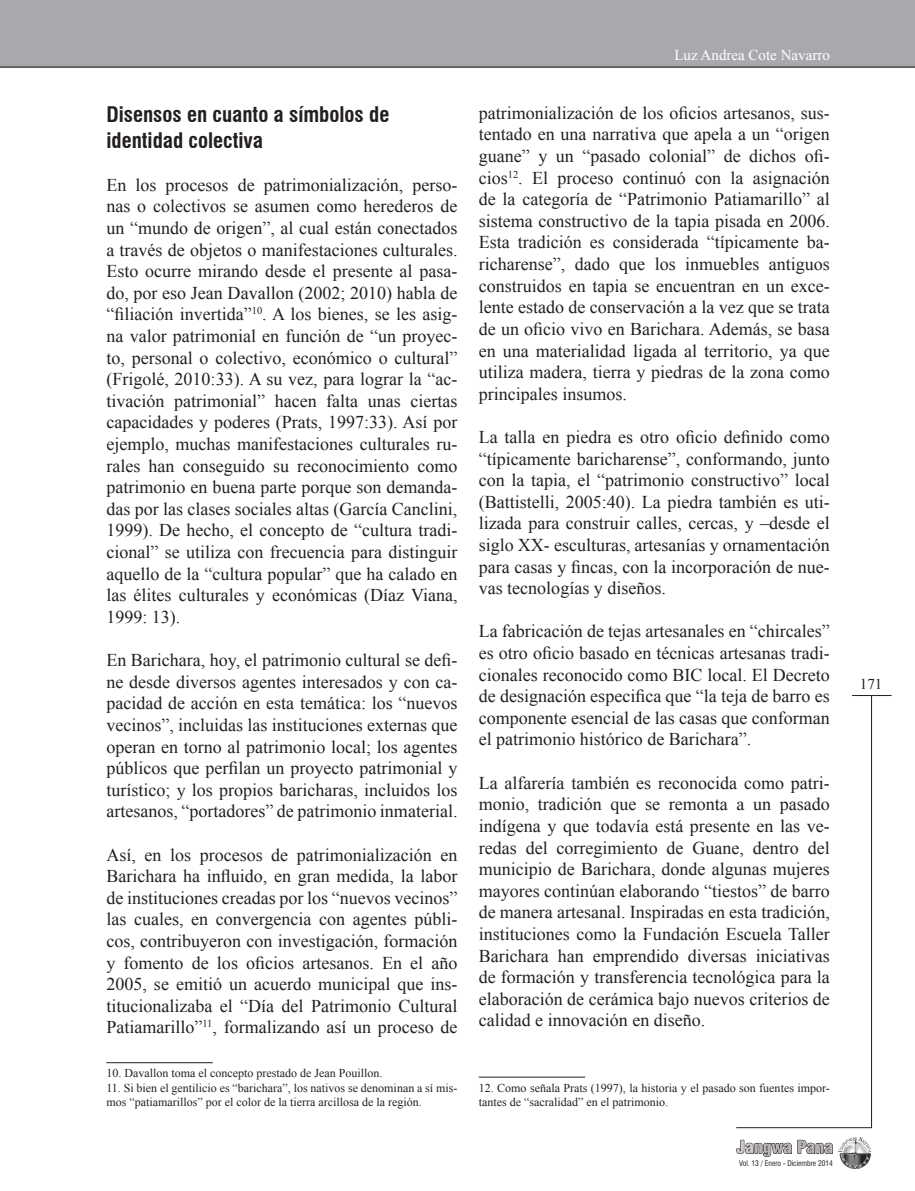
<style>
.page{position:relative;width:915px;height:1191px;background:#fff}
.page>*{position:absolute;margin:0;border:0;box-sizing:border-box;transform-origin:0 0}
.t1{font:700 condensed 21px/25.2px "Swiss 721 BT";color:#231f20}
.t2{font:18px/21.6px "Times New Roman";color:#231f20;text-align:justify}
.t3{font:15px "Times New Roman";color:#fff}
.t4{font:15px "Times New Roman";color:#231f20}
.t5{font:12px/14.4px "Times New Roman";color:#231f20}
.t6{font:condensed 7.5px "Swiss 721 BT";color:#231f20}
</style>
<div class="page">
<div style="left:0;top:0;width:914px;height:67px;background:#a8a9ad"></div>
<hr style="left:0;top:67px;width:914px;height:1px;background:#231f20">
<svg style="left:736px;top:1137px;width:134px;height:32px"></svg>
<hr style="left:736px;top:1127px;width:135px;height:1px;background:#231f20">
<hr style="left:870px;top:695px;width:1px;height:432px;background:#231f20">
<hr style="left:851px;top:695px;width:40px;height:1px;background:#231f20">
<hr style="left:106px;top:1062px;width:107px;height:1px;background:#231f20">
<hr style="left:478px;top:1076px;width:107px;height:1px;background:#231f20">
<p class="t1" style="left:106px;top:102px;width:284px">Disensos en cuanto a símbolos de identidad colectiva</p>
<p class="t2" style="left:106px;top:174px;width:352px">En los procesos de patrimonialización, perso&shy;nas o colectivos se asumen como herederos de un “mundo de origen”, al cual están conectados a través de objetos o manifestaciones culturales.<br>Esto ocurre mirando desde el presente al pasa&shy;do, por eso Jean Davallon (2002; 2010) habla de “filiación invertida”<sup>10</sup>. A los bienes, se les asig&shy;na valor patrimonial en función de “un proyec&shy;to, personal o colectivo, económico o cultural” (Frigolé, 2010:33). A su vez, para lograr la “ac&shy;tivación patrimonial” hacen falta unas ciertas capacidades y poderes (Prats, 1997:33). Así por ejemplo, muchas manifestaciones culturales ru&shy;rales han conseguido su reconocimiento como patrimonio en buena parte porque son demanda&shy;das por las clases sociales altas (García Canclini, 1999). De hecho, el concepto de “cultura tradi&shy;cional” se utiliza con frecuencia para distinguir aquello de la “cultura popular” que ha calado en las élites culturales y económicas (Díaz Viana, 1999: 13).</p>
<p class="t2" style="left:106px;top:649px;width:352px">En Barichara, hoy, el patrimonio cultural se defi&shy;ne desde diversos agentes interesados y con ca&shy;pacidad de acción en esta temática: los “nuevos vecinos”, incluidas las instituciones externas que operan en torno al patrimonio local; los agentes públicos que perfilan un proyecto patrimonial y turístico; y los propios baricharas, incluidos los artesanos, “portadores” de patrimonio inmaterial.</p>
<p class="t2" style="left:106px;top:843px;width:352px">Así, en los procesos de patrimonialización en Barichara ha influido, en gran medida, la labor de instituciones creadas por los “nuevos vecinos” las cuales, en convergencia con agentes públi&shy;cos, contribuyeron con investigación, formación y fomento de los oficios artesanos. En el año 2005, se emitió un acuerdo municipal que ins&shy;titucionalizaba el “Día del Patrimonio Cultural Patiamarillo”<sup>11</sup>, formalizando así un proceso de</p>
<p class="t5" style="left:106px;top:1065px;width:277px">10. Davallon toma el concepto prestado de Jean Pouillon.</p>
<p class="t5" style="left:106px;top:1080px;width:352px">11. Si bien el gentilicio es “barichara”, los nativos se denominan a sí mis&shy;mos “patiamarillos” por el color de la tierra arcillosa de la región.</p>
<p class="t3" style="left:674px;top:45px;width:157px">Luz Andrea Cote Navarro</p>
<p class="t2" style="left:478px;top:102px;width:352px">patrimonialización de los oficios artesanos, sus&shy;tentado en una narrativa que apela a un “origen guane” y un “pasado colonial” de dichos ofi&shy;cios<sup>12</sup>. El proceso continuó con la asignación de la categoría de “Patrimonio Patiamarillo” al sistema constructivo de la tapia pisada en 2006.<br>Esta tradición es considerada “típicamente ba&shy;richarense”, dado que los inmuebles antiguos construidos en tapia se encuentran en un exce&shy;lente estado de conservación a la vez que se trata de un oficio vivo en Barichara. Además, se basa en una materialidad ligada al territorio, ya que utiliza madera, tierra y piedras de la zona como principales insumos.</p>
<p class="t2" style="left:478px;top:426px;width:352px">La talla en piedra es otro oficio definido como “típicamente baricharense”, conformando, junto con la tapia, el “patrimonio constructivo” local (Battistelli, 2005:40). La piedra también es uti&shy;lizada para construir calles, cercas, y –desde el siglo XX- esculturas, artesanías y ornamentación para casas y fincas, con la incorporación de nue&shy;vas tecnologías y diseños.</p>
<p class="t2" style="left:478px;top:620px;width:352px">La fabricación de tejas artesanales en “chircales” es otro oficio basado en técnicas artesanas tradi&shy;cionales reconocido como BIC local. El Decreto de designación especifica que “la teja de barro es componente esencial de las casas que conforman el patrimonio histórico de Barichara”.</p>
<p class="t2" style="left:478px;top:771px;width:352px">La alfarería también es reconocida como patri&shy;monio, tradición que se remonta a un pasado indígena y que todavía está presente en las ve&shy;redas del corregimiento de Guane, dentro del municipio de Barichara, donde algunas mujeres mayores continúan elaborando “tiestos” de barro de manera artesanal. Inspiradas en esta tradición, instituciones como la Fundación Escuela Taller Barichara han emprendido diversas iniciativas de formación y transferencia tecnológica para la elaboración de cerámica bajo nuevos criterios de calidad e innovación en diseño.</p>
<p class="t5" style="left:478px;top:1080px;width:352px">12. Como señala Prats (1997), la historia y el pasado son fuentes impor&shy;tantes de “sacralidad” en el patrimonio.</p>
<p class="t6" style="left:738px;top:1158px;width:95px">Vol. 13 / Enero - Diciembre 2014</p>
<p class="t4" style="left:859px;top:673px;width:24px">171</p>
</div>
